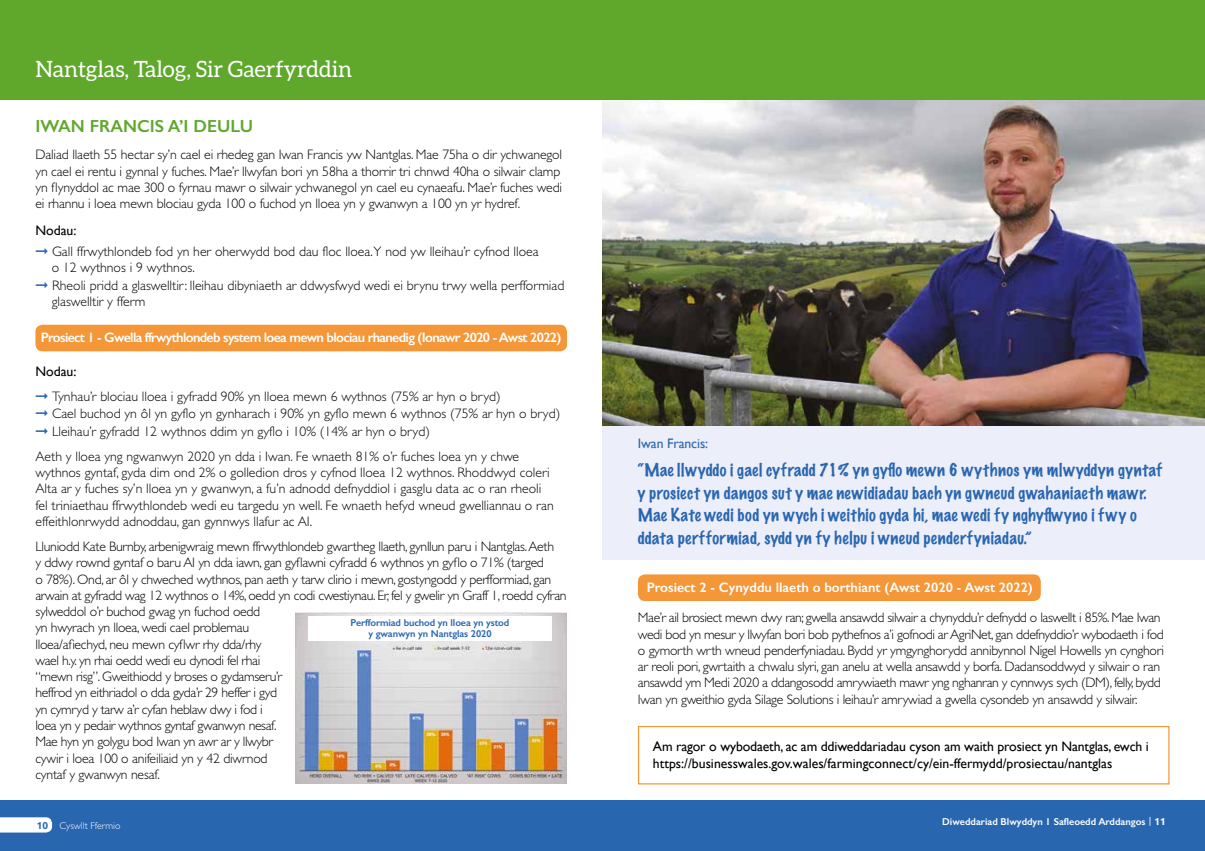
<style>
.page{position:relative;width:1205px;height:851px;background:#fff}
.page>*{position:absolute;margin:0;border:0;box-sizing:border-box;transform-origin:0 0}
.t1{font:22.5px "Aleo";letter-spacing:-.005em;color:#fff}
.t2{font:600 17.5px "Gill Sans";color:#5fa82c}
.t3{font:100 16.25px/22.5px "Marker Felt";letter-spacing:.035em;color:#2966b0}
.t4{font:300 13.75px/16.2px "Gill Sans";letter-spacing:-.02em;color:#000}
.t5{font:300 13.75px/16.2px "Gill Sans";color:#000}
.t6{font:13.75px/17.5px "Gill Sans";letter-spacing:-.01em;color:#000}
.t7{font:600 13.75px "Gill Sans";letter-spacing:-.05em;color:#fff}
.t8{font:600 13.75px "Gill Sans";color:#fff}
.t9{font:13.75px "Gill Sans";letter-spacing:-.01em;color:#2966b0}
.t10{font:600 10px/11.2px "Gill Sans";letter-spacing:-.01em;color:#2966b0;text-align:center}
.t11{font:600 10px "Gill Sans";color:#fff}
.t12{font:300 10px "Gill Sans";color:#fff}
.s1{font-weight:400}
.s2{color:#2966b0}
.s3{font-family:"Ubuntu";font-weight:700;color:#2966b0}
.s4{font-family:"Calibri";font-weight:400}
.s5{font-family:"Ubuntu";font-weight:700}
</style>
<div class="page">
<div style="left:35px;top:325px;width:532px;height:26px;background:#f49739;border-radius:7px"></div>
<div style="left:602px;top:419px;width:603px;height:141px;background:#eceef9"></div>
<img style="left:602px;top:99px;width:603px;height:326px">
<div style="left:638px;top:574px;width:403px;height:27px;background:#f49739;border-radius:7px"></div>
<div style="left:0;top:800px;width:1205px;height:50px;background:#2966b0"></div>
<svg style="left:0;top:817px;width:52px;height:15px"></svg>
<div style="left:0;top:0;width:1205px;height:99px;background:#5fa82c"></div>
<div style="left:638px;top:725px;width:531px;height:59px;border:1px solid #f49739"></div>
<img style="left:295px;top:612px;width:271px;height:170px">
<div style="left:308px;top:616px;width:244px;height:25px;background:#fff"></div>
<h1 class="t1" style="left:35px;top:56px;width:318px">Nantglas, Talog, Sir Gaerfyrddin</h1>
<p class="t2" style="left:35px;top:116px;width:219px">IWAN FRANCIS A’I DEULU</p>
<p class="t4" style="left:35px;top:146px;width:528px">Daliad llaeth 55 hectar sy’n cael ei rhedeg gan Iwan Francis yw Nantglas. Mae 75ha o dir ychwanegol yn cael ei rentu i gynnal y fuches. Mae’r llwyfan bori yn 58ha a thorrir tri chnwd 40ha o silwair clamp yn flynyddol ac mae 300 o fyrnau mawr o silwair ychwanegol yn cael eu cynaeafu. Mae’r fuches wedi ei rhannu i loea mewn blociau gyda 100 o fuchod yn lloea yn y gwanwyn a 100 yn yr hydref.</p>
<p class="t5" style="left:35px;top:220px;width:505px;line-height:21px"><span class="s1">Nodau:<br></span><span class="s2">➞</span> Gall ffrwythlondeb fod yn her oherwydd bod dau floc lloea.Y nod yw lleihau’r cyfnod lloea</p>
<p class="t5" style="left:35px;top:259px;width:530px;line-height:17.5px;text-indent:16px">o 12 wythnos i 9 wythnos.<br><span class="s2">➞</span> Rheoli pridd a glaswelltir: lleihau dibyniaeth ar ddwysfwyd wedi ei brynu trwy wella perfformiad</p>
<p class="t5" style="left:52px;top:293px;width:95px">glaswelltir y fferm</p>
<p class="t7" style="left:41px;top:329px;width:522px">Prosiect 1 - Gwella ffrwythlondeb system loea mewn blociau rhanedig (Ionawr 2020 - Awst 2022)</p>
<p class="t5" style="left:35px;top:359px;width:467px;line-height:24.6px"><span class="s1">Nodau:<br></span><span class="s2">➞</span> Tynhau’r blociau lloea i gyfradd 90% yn lloea mewn 6 wythnos (75% ar hyn o bryd)</p>
<p class="t5" style="left:35px;top:405px;width:526px;line-height:17.5px"><span class="s2">➞</span> Cael buchod yn ôl yn gyflo yn gynharach i 90% yn gyflo mewn 6 wythnos (75% ar hyn o bryd) <span class="s2">➞</span> Lleihau’r gyfradd 12 wythnos ddim yn gyflo i 10% (14% ar hyn o bryd)</p>
<p class="t5" style="left:35px;top:448px;width:520px">Aeth y lloea yng ngwanwyn 2020 yn dda i Iwan. Fe wnaeth 81% o’r fuches loea yn y chwe wythnos gyntaf, gyda dim ond 2% o golledion dros y cyfnod lloea 12 wythnos. Rhoddwyd coleri Alta ar y fuches sy’n lloea yn y gwanwyn, a fu’n adnodd defnyddiol i gasglu data ac o ran rheoli fel triniaethau ffrwythlondeb wedi eu targedu yn well. Fe wnaeth hefyd wneud gwelliannau o ran effeithlonrwydd adnoddau, gan gynnwys llafur ac AI.</p>
<p class="t4" style="left:35px;top:538px;width:533px">Lluniodd Kate Burnby, arbenigwraig mewn ffrwythlondeb gwartheg llaeth, gynllun paru i Nantglas. Aeth<br>y ddwy rownd gyntaf o baru AI yn dda iawn, gan gyflawni cyfradd 6 wythnos yn gyflo o 71% (targed<br>o 78%). Ond, ar ôl y chweched wythnos, pan aeth y tarw clirio i mewn, gostyngodd y perfformiad, gan arwain at gyfradd wag 12 wythnos o 14%, oedd yn codi cwestiynau. Er, fel y gwelir yn Graff 1, roedd cyfran sylweddol o’r buchod gwag yn fuchod oedd<br>yn hwyrach yn lloea, wedi cael problemau<br>lloea/afiechyd, neu mewn cyflwr rhy dda/rhy<br>wael h.y. yn rhai oedd wedi eu dynodi fel rhai<br>“mewn risg”. Gweithiodd y broses o gydamseru’r<br>heffrod yn eithriadol o dda gyda’r 29 heffer i gyd<br>yn cymryd y tarw a’r cyfan heblaw dwy i fod i<br>loea yn y pedair wythnos gyntaf gwanwyn nesaf.<br>Mae hyn yn golygu bod Iwan yn awr ar y llwybr<br>cywir i loea 100 o anifeiliaid yn y 42 diwrnod<br>cyntaf y gwanwyn nesaf.</p>
<p class="t10" style="left:351px;top:616px;width:160px">Perfformiad buchod yn lloea yn ystod y gwanwyn yn Nantglas 2020</p>
<p class="t12" style="left:37px;top:819px;width:85px"><span class="s3">10</span> Cyswllt Ffermio</p>
<p class="t9" style="left:638px;top:435px;width:72px">Iwan Francis:</p>
<p class="t3" style="left:638px;top:458px;width:526px">“Mae llwyddo i gael cyfradd 71% yn gyflo mewn 6 wythnos ym mlwyddyn gyntaf y prosiect yn dangos sut y mae newidiadau bach yn gwneud gwahaniaeth mawr.<br>Mae Kate wedi bod yn wych i weithio gyda hi, mae wedi fy nghyflwyno i fwy o ddata perfformiad, sydd yn fy helpu i wneud penderfyniadau.”</p>
<p class="t8" style="left:647px;top:578px;width:387px">Prosiect 2 - Cynyddu llaeth o borthiant (Awst 2020 - Awst 2022)</p>
<p class="t4" style="left:638px;top:609px;width:527px">Mae’r ail brosiect mewn dwy ran; gwella ansawdd silwair a chynyddu’r defnydd o laswellt i 85%. Mae Iwan wedi bod yn mesur y llwyfan bori bob pythefnos a’i gofnodi ar AgriNet, gan ddefnyddio’r wybodaeth i fod o gymorth wrth wneud penderfyniadau. Bydd yr ymgynghorydd annibynnol Nigel Howells yn cynghori ar reoli pori, gwrtaith a chwalu slyri, gan anelu at wella ansawdd y borfa. Dadansoddwyd y silwair o ran ansawdd ym Medi 2020 a ddangosodd amrywiaeth mawr yng nghanran y cynnwys sych (DM), felly, bydd Iwan yn gweithio gyda Silage Solutions i leihau’r amrywiad a gwella cysondeb yn ansawdd y silwair.</p>
<p class="t6" style="left:653px;top:737px;width:497px">Am ragor o wybodaeth, ac am ddiweddariadau cyson am waith prosiect yn Nantglas, ewch i https://businesswales.gov.wales/farmingconnect/cy/ein-ffermydd/prosiectau/nantglas</p>
<p class="t11" style="left:942px;top:815px;width:225px">Diweddariad Blwyddyn 1 Safleoedd Arddangos <span class="s4">|</span> <span class="s5">11</span></p>
</div>
